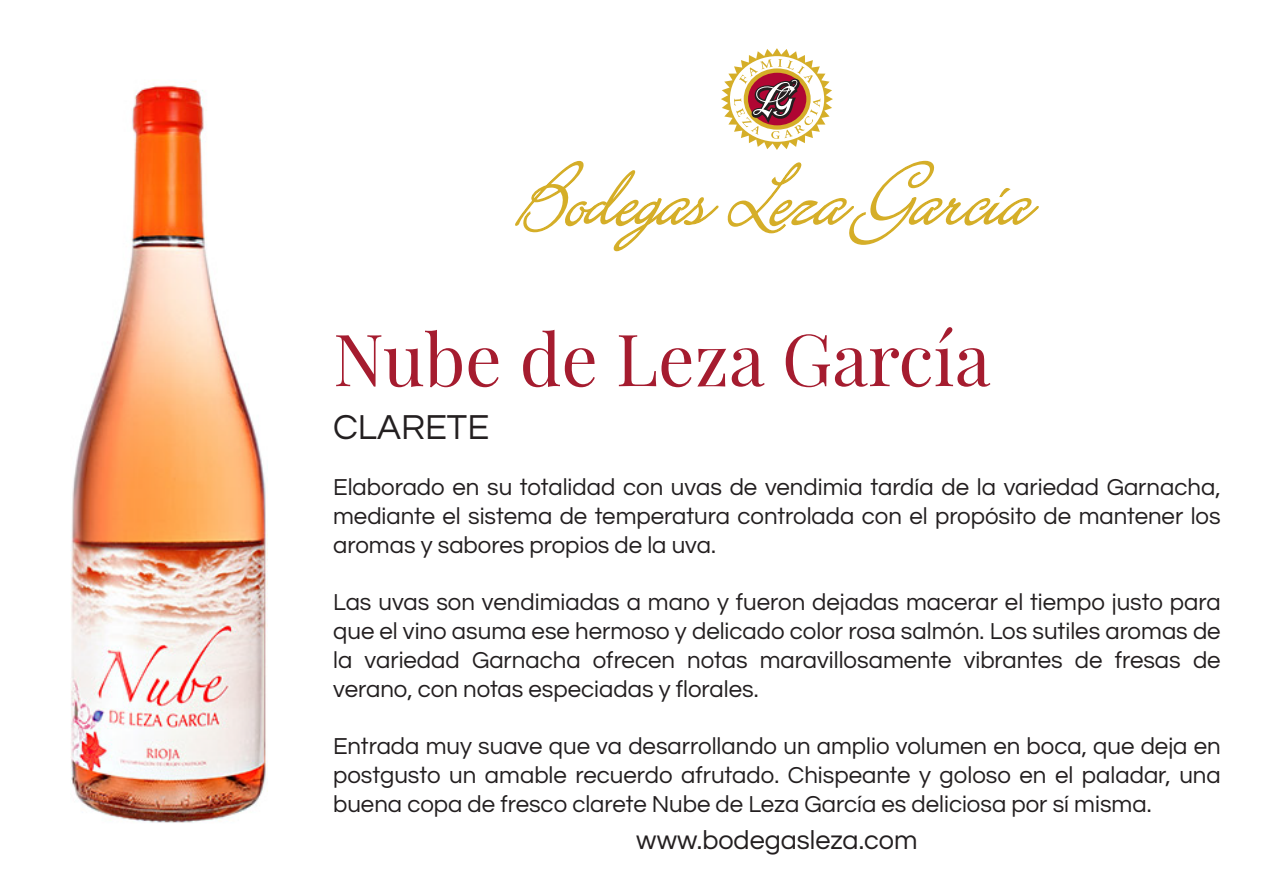
<style>
.page{position:relative;width:1263px;height:893px;background:#fff}
.page>*{position:absolute;margin:0;border:0;box-sizing:border-box;transform-origin:0 0}
.t1{font:72px "Playfair Display";color:#a51c2f}
.t2{font:36px "Questrial";color:#231f20}
.t3{font:27px "Questrial";color:#231f20}
.t4{font:24px/28.8px "Questrial";color:#231f20;text-align:justify}
</style>
<div class="page">
<img style="left:71px;top:81px;width:196px;height:742px">
<svg style="left:515px;top:48px;width:524px;height:204px"></svg>
<h1 class="t1" style="left:333px;top:314px;width:659px">Nube de Leza García</h1>
<h2 class="t2" style="left:333px;top:410px;width:158px">CLARETE</h2>
<p class="t4" style="left:333px;top:473px;width:889px">Elaborado en su totalidad con uvas de vendimia tardía de la variedad Garnacha, mediante el sistema de temperatura controlada con el propósito de mantener los aromas y sabores propios de la uva.</p>
<p class="t4" style="left:333px;top:589px;width:889px">Las uvas son vendimiadas a mano y fueron dejadas macerar el tiempo justo para que el vino asuma ese hermoso y delicado color rosa salmón. Los sutiles aromas de la variedad Garnacha ofrecen notas maravillosamente vibrantes de fresas de verano, con notas especiadas y florales.</p>
<p class="t4" style="left:333px;top:733px;width:889px">Entrada muy suave que va desarrollando un amplio volumen en boca, que deja en postgusto un amable recuerdo afrutado. Chispeante y goloso en el paladar, una buena copa de fresco clarete Nube de Leza García es deliciosa por sí misma.</p>
<p class="t3" style="left:636px;top:827px;width:283px">www.bodegasleza.com</p>
</div>
